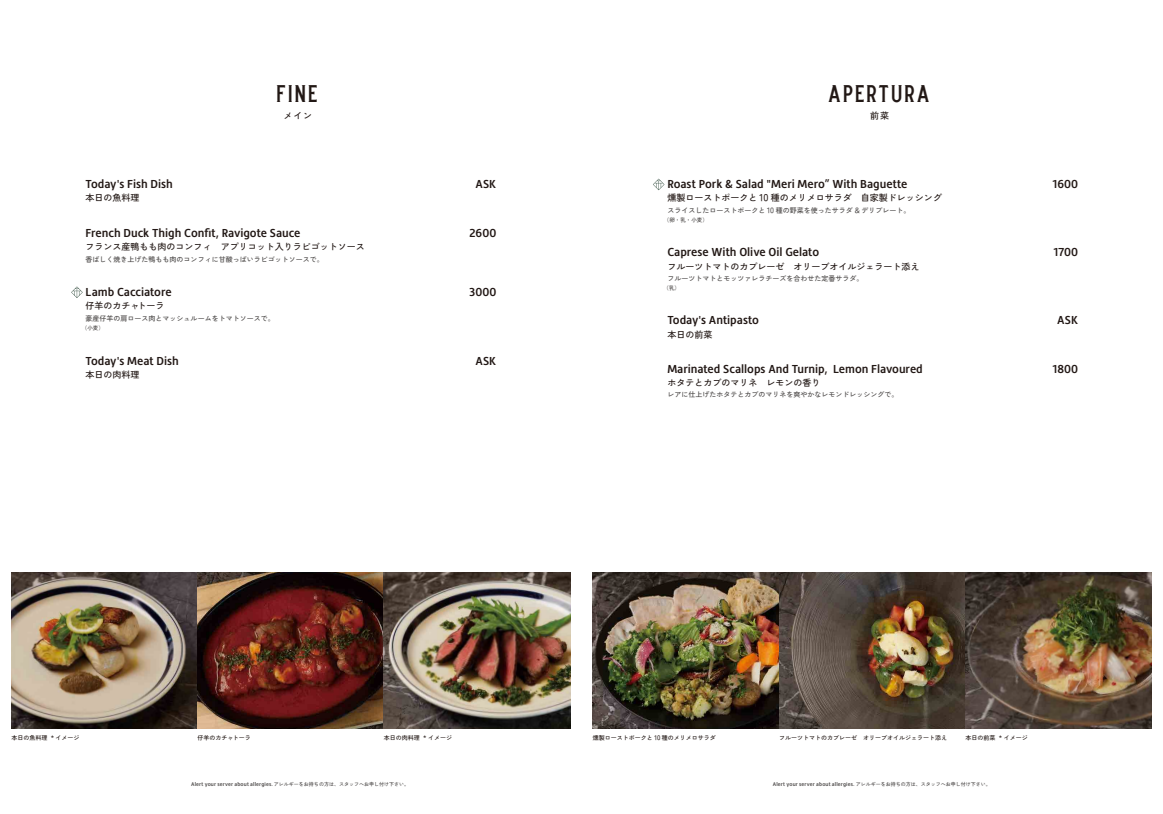
<style>
.page{position:relative;width:1163px;height:814px;background:#fff}
.page>*{position:absolute;margin:0;border:0;box-sizing:border-box;transform-origin:0 0}
.t1{font:24px "Crumble";letter-spacing:.1em;color:#221815}
.t2{font:500 12px "Hedley New";letter-spacing:-.005em;color:#221815}
.t3{font:9px "Zen KGNM";color:#221815}
.t4{font:7px "Zen KGNM";color:#4c4948}
.t5{font:6px "Zen KGNM";color:#221815}
.t6{font:500 5.5px "Hedley New";letter-spacing:.025em;color:#4c4948}
.t7{font:5.5px "Zen KGNM";color:#4c4948}
.s1{font-family:"Zen KGNM";font-weight:400;font-size:5px}
</style>
<div class="page">
<img style="left:592px;top:573px;width:559px;height:156px">
<img style="left:11px;top:572px;width:559px;height:157px">
<svg style="left:71px;top:286px;width:12px;height:12px"></svg>
<svg style="left:653px;top:179px;width:11px;height:11px"></svg>
<h1 class="t1" style="left:277px;top:82px;width:42px">FINE</h1>
<p class="t3" style="left:283px;top:110px;width:30px">メイン</p>
<p class="t2" style="left:86px;top:177px;width:89px">Today's Fish Dish</p>
<p class="t2" style="left:475px;top:177px;width:22px">ASK</p>
<p class="t3" style="left:86px;top:192px;width:55px">本日の魚料理</p>
<p class="t2" style="left:86px;top:226px;width:216px">French Duck Thigh Confit, Ravigote Sauce</p>
<p class="t2" style="left:469px;top:226px;width:28px">2600</p>
<p class="t3" style="left:86px;top:241px;width:280px">フランス産鴨もも肉のコンフィ　アプリコット入りラビゴットソース</p>
<p class="t4" style="left:86px;top:254px;width:239px">香ばしく焼き上げた鴨もも肉のコンフィに甘酸っぱいラビゴットソースで。</p>
<p class="t2" style="left:86px;top:285px;width:88px">Lamb Cacciatore</p>
<p class="t2" style="left:469px;top:285px;width:28px">3000</p>
<p class="t7" style="left:82px;top:324px;width:23px">（小麦）</p>
<p class="t3" style="left:86px;top:300px;width:80px">仔羊のカチャトーラ</p>
<p class="t4" style="left:86px;top:313px;width:190px">豪産仔羊の肩ロース肉とマッシュルームをトマトソースで。</p>
<p class="t2" style="left:86px;top:354px;width:95px">Today's Meat Dish</p>
<p class="t2" style="left:475px;top:354px;width:22px">ASK</p>
<p class="t3" style="left:86px;top:369px;width:55px">本日の肉料理</p>
<h1 class="t1" style="left:828px;top:82px;width:102px">APERTURA</h1>
<p class="t3" style="left:870px;top:110px;width:20px">前菜</p>
<p class="t2" style="left:667px;top:177px;width:242px">Roast Pork &amp; Salad "Meri Mero” With Baguette</p>
<p class="t2" style="left:1052px;top:177px;width:27px">1600</p>
<p class="t7" style="left:663px;top:217px;width:45px">（卵・乳・小麦）</p>
<p class="t3" style="left:667px;top:192px;width:276px">燻製ローストポークと 10 種のメリメロサラダ　自家製ドレッシング</p>
<p class="t4" style="left:667px;top:206px;width:245px">スライスしたローストポークと 10 種の野菜を使ったサラダ &amp; デリプレート。</p>
<p class="t2" style="left:667px;top:245px;width:153px">Caprese With Olive Oil Gelato</p>
<p class="t2" style="left:1053px;top:245px;width:26px">1700</p>
<p class="t7" style="left:663px;top:285px;width:18px">（乳）</p>
<p class="t3" style="left:667px;top:328px;width:46px">本日の前菜</p>
<p class="t3" style="left:667px;top:260px;width:253px">フルーツトマトのカプレーゼ　オリーブオイルジェラート添え</p>
<p class="t4" style="left:667px;top:274px;width:197px">フルーツトマトとモッツァレラチーズを合わせた定番サラダ。</p>
<p class="t2" style="left:667px;top:313px;width:93px">Today's Antipasto</p>
<p class="t2" style="left:1057px;top:313px;width:22px">ASK</p>
<p class="t2" style="left:667px;top:362px;width:257px">Marinated Scallops And Turnip, Lemon Flavoured</p>
<p class="t2" style="left:1052px;top:362px;width:27px">1800</p>
<p class="t3" style="left:667px;top:377px;width:154px">ホタテとカブのマリネ　レモンの香り</p>
<p class="t4" style="left:667px;top:390px;width:232px">レアに仕上げたホタテとカブのマリネを爽やかなレモンドレッシングで。</p>
<p class="t5" style="left:11px;top:733px;width:70px">本日の魚料理 * イメージ</p>
<p class="t5" style="left:197px;top:733px;width:55px">仔羊のカチャトーラ</p>
<p class="t5" style="left:384px;top:733px;width:70px">本日の肉料理 * イメージ</p>
<p class="t5" style="left:592px;top:733px;width:124px">燻製ローストポークと 10 種のメリメロサラダ</p>
<p class="t5" style="left:779px;top:733px;width:169px">フルーツトマトのカプレーゼ　オリーブオイルジェラート添え</p>
<p class="t5" style="left:965px;top:733px;width:64px">本日の前菜 * イメージ</p>
<p class="t6" style="left:191px;top:780px;width:219px">Alert your server about allergies. <span class="s1">アレルギーをお持ちの方は、スタッフへお申し付け下さい。</span></p>
<p class="t6" style="left:772px;top:780px;width:219px">Alert your server about allergies. <span class="s1">アレルギーをお持ちの方は、スタッフへお申し付け下さい。</span></p>
</div>
